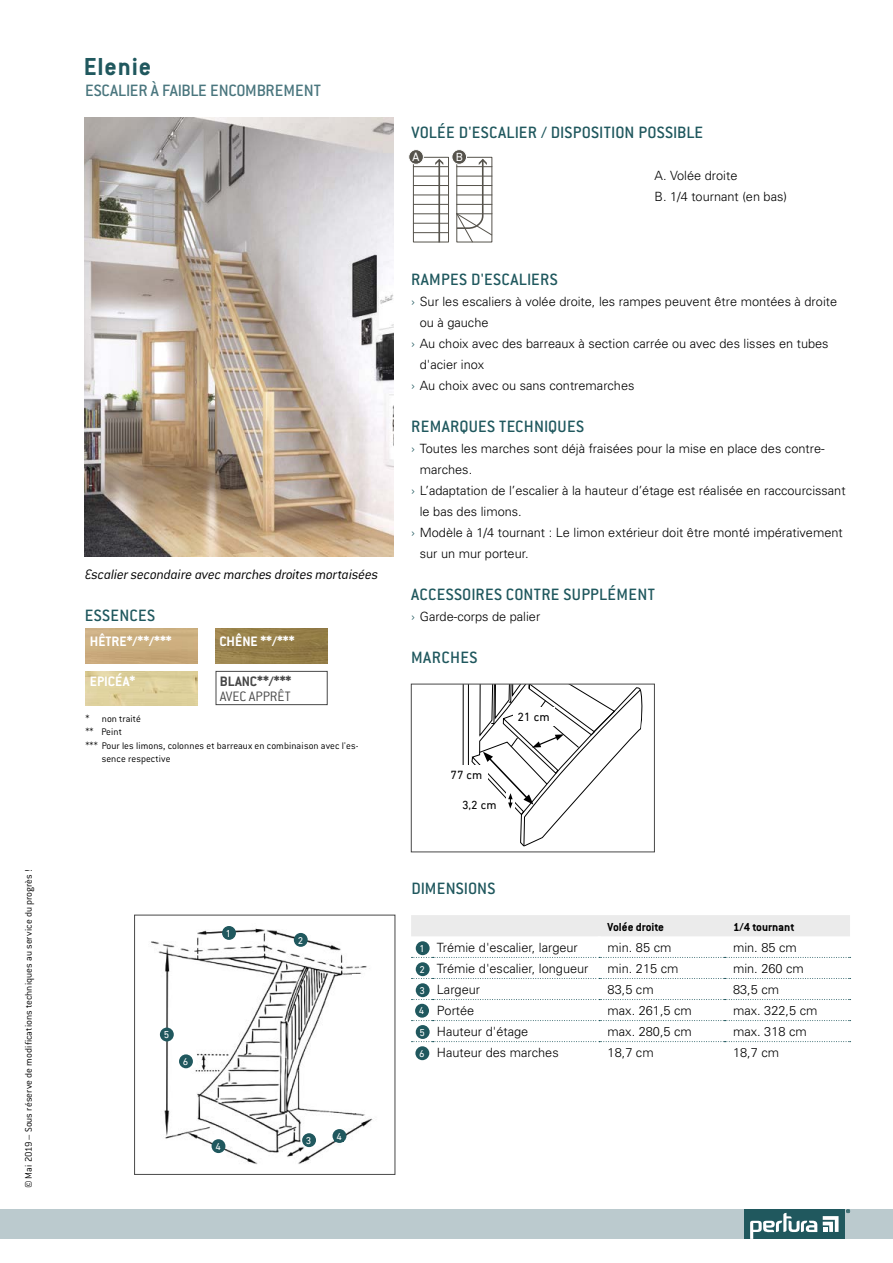
<style>
.page{position:relative;width:893px;height:1263px;background:#fff}
.page>*{position:absolute;margin:0;border:0;box-sizing:border-box;transform-origin:0 0}
.t1{font:700 27px "ITC Conduit LTCE";letter-spacing:.03em;color:#20585e}
.t2{font:500 18px "ITC Conduit LTCE";letter-spacing:.02em;color:#20585e}
.t3{font:500 18px "ITC Conduit LTCE";color:#4a767e}
.t4{font:500 18px "ITC Conduit LTCE";color:#20585e}
.t5{font:italic 300 15px "ITC Conduit LTCE";letter-spacing:-.015em;color:#000}
.t6{font:700 15px "ITC Conduit LTCE";color:#fff}
.t7{font:700 15px "ITC Conduit LTCE";letter-spacing:-.005em;color:#484848}
.t8{font:300 15px "ITC Conduit LTCE";letter-spacing:-.005em;color:#484848}
.t9{font:300 12.75px/21px "Univers";color:#000}
.t10{font:700 12.75px "ITC Conduit LTCE";color:#000}
.t11{font:12.3px "DIN Next LT Pro";color:#fff}
.t12{font:12.15px "DIN Next LT Pro";color:#000}
.t13{font:12px "DIN Next LT Pro";color:#000}
.t14{font:11.85px "DIN Next LT Pro";color:#fff}
.t15{font:300 10.5px "ITC Conduit LTCE";letter-spacing:.005em;color:#000}
.t16{font:10.05px/21px "DIN Next LT Pro";color:#fff}
.s1{font-family:"DIN Next LT Pro";color:#20585e}
</style>
<div class="page">
<div style="left:0;top:1209px;width:893px;height:30px;background:#bbcace"></div>
<svg style="left:456px;top:158px;width:37px;height:85px"></svg>
<div style="left:413px;top:157px;width:36px;height:85px;border:1px solid #56534c"></div>
<hr style="left:413px;top:166px;width:36px;height:1px;background:#56534c">
<hr style="left:413px;top:176px;width:36px;height:1px;background:#56534c">
<hr style="left:413px;top:185px;width:36px;height:1px;background:#56534c">
<hr style="left:413px;top:195px;width:36px;height:1px;background:#56534c">
<hr style="left:413px;top:204px;width:36px;height:1px;background:#56534c">
<hr style="left:413px;top:213px;width:36px;height:1px;background:#56534c">
<hr style="left:413px;top:223px;width:36px;height:1px;background:#56534c">
<hr style="left:413px;top:232px;width:36px;height:1px;background:#56534c">
<svg style="left:435px;top:159px;width:8px;height:83px"></svg>
<div style="left:409px;top:150px;width:14px;height:14px;background:#56534c;border-radius:50%"></div>
<div style="left:408px;top:149px;width:16px;height:16px;border:1px solid #fff;border-radius:50%"></div>
<div style="left:452px;top:150px;width:15px;height:14px;background:#56534c;border-radius:50%"></div>
<div style="left:452px;top:149px;width:15px;height:16px;border:1px solid #fff;border-radius:50%"></div>
<img style="left:151px;top:926px;width:222px;height:239px">
<div style="left:134px;top:915px;width:261px;height:260px;border:1px solid #484848"></div>
<div style="left:222px;top:926px;width:14px;height:14px;background:#20585e;border-radius:50%"></div>
<div style="left:294px;top:933px;width:14px;height:14px;background:#20585e;border-radius:50%"></div>
<div style="left:302px;top:1133px;width:14px;height:14px;background:#20585e;border-radius:50%"></div>
<div style="left:332px;top:1129px;width:14px;height:14px;background:#20585e;border-radius:50%"></div>
<div style="left:160px;top:1027px;width:14px;height:14px;background:#20585e;border-radius:50%"></div>
<div style="left:179px;top:1054px;width:14px;height:14px;background:#20585e;border-radius:50%"></div>
<div style="left:212px;top:1139px;width:13px;height:14px;background:#20585e;border-radius:50%"></div>
<div style="left:411px;top:915px;width:439px;height:21px;background:#ebebeb"></div>
<svg style="left:411px;top:957px;width:440px;height:1px"></svg>
<svg style="left:411px;top:978px;width:440px;height:1px"></svg>
<svg style="left:411px;top:999px;width:440px;height:1px"></svg>
<svg style="left:411px;top:1020px;width:440px;height:1px"></svg>
<svg style="left:411px;top:1041px;width:440px;height:1px"></svg>
<img style="left:85px;top:118px;width:308px;height:439px">
<div style="left:416px;top:941px;width:14px;height:14px;background:#20585e;border-radius:50%"></div>
<div style="left:416px;top:962px;width:14px;height:14px;background:#20585e;border-radius:50%"></div>
<div style="left:415px;top:1004px;width:14px;height:14px;background:#20585e;border-radius:50%"></div>
<div style="left:416px;top:983px;width:14px;height:14px;background:#20585e;border-radius:50%"></div>
<div style="left:416px;top:1025px;width:14px;height:14px;background:#20585e;border-radius:50%"></div>
<div style="left:415px;top:1046px;width:14px;height:14px;background:#20585e;border-radius:50%"></div>
<div style="left:744px;top:1209px;width:101px;height:30px;background:#20585e"></div>
<svg style="left:750px;top:1213px;width:67px;height:26px"></svg>
<svg style="left:823px;top:1216px;width:15px;height:16px"></svg>
<svg style="left:846px;top:1209px;width:4px;height:4px"></svg>
<div style="left:411px;top:684px;width:244px;height:168px;border:1px solid #484848"></div>
<svg style="left:462px;top:684px;width:182px;height:163px"></svg>
<div style="left:352px;top:974px;width:9px;height:138px;background:#fff"></div>
<img style="left:215px;top:629px;width:112px;height:34px">
<div style="left:216px;top:671px;width:112px;height:34px;border:1px solid #484848"></div>
<img style="left:86px;top:671px;width:111px;height:34px">
<p class="t15" style="left:23px;top:1188px;width:321px;rotate:-90deg">© Mai 2019 – Sous réserve de modifications techniques au service du progrès !</p>
<h1 class="t1" style="left:84px;top:51px;width:69px">Elenie</h1>
<h2 class="t3" style="left:85px;top:80px;width:237px">ESCALIER À FAIBLE ENCOMBREMENT</h2>
<p class="t5" style="left:85px;top:566px;width:295px">Escalier secondaire avec marches droites mortaisées</p>
<h2 class="t2" style="left:85px;top:605px;width:72px">ESSENCES</h2>
<p class="t6" style="left:90px;top:632px;width:83px">HÊTRE*/**/***</p>
<p class="t6" style="left:219px;top:632px;width:77px">CHÊNE **/***</p>
<p class="t6" style="left:90px;top:672px;width:47px">EPICÉA*</p>
<p class="t7" style="left:220px;top:672px;width:73px">BLANC**/***</p>
<p class="t8" style="left:220px;top:688px;width:72px">AVEC APPRÊT</p>
<p class="t15" style="left:85px;top:713px;width:57px">* non traité</p>
<p class="t15" style="left:85px;top:726px;width:38px">** Peint</p>
<p class="t15" style="left:85px;top:740px;width:275px">*** Pour les limons, colonnes et barreaux en combinaison avec l'es-</p>
<p class="t15" style="left:102px;top:753px;width:70px">sence respective</p>
<p class="t16" style="left:226px;top:922px;width:7px">1</p>
<p class="t16" style="left:164px;top:1024px;width:7px">5</p>
<p class="t16" style="left:183px;top:1051px;width:7px">6</p>
<p class="t16" style="left:215px;top:1136px;width:7px">4</p>
<p class="t16" style="left:298px;top:929px;width:7px">2</p>
<p class="t16" style="left:306px;top:1130px;width:7px">3</p>
<p class="t16" style="left:336px;top:1125px;width:7px">4</p>
<h2 class="t2" style="left:411px;top:122px;width:293px">VOLÉE D'ESCALIER / DISPOSITION POSSIBLE</h2>
<p class="t9" style="left:654px;top:165px;width:134px">A. Volée droite<br>B. 1/4 tournant (en bas)</p>
<p class="t11" style="left:412px;top:150px;width:9px">A</p>
<p class="t14" style="left:456px;top:150px;width:9px">B</p>
<h2 class="t2" style="left:411px;top:269px;width:148px">RAMPES D'ESCALIERS</h2>
<p class="t9" style="left:411px;top:291px;width:427px"><span class="s1">›</span> Sur les escaliers à volée droite, les rampes peuvent être montées à droite</p>
<p class="t9" style="left:420px;top:312px;width:70px">ou à gauche</p>
<p class="t9" style="left:411px;top:333px;width:419px"><span class="s1">›</span> Au choix avec des barreaux à section carrée ou avec des lisses en tubes</p>
<p class="t9" style="left:420px;top:354px;width:66px">d'acier inox</p>
<p class="t9" style="left:411px;top:375px;width:225px"><span class="s1">›</span> Au choix avec ou sans contremarches</p>
<h2 class="t2" style="left:411px;top:416px;width:174px">REMARQUES TECHNIQUES</h2>
<p class="t9" style="left:411px;top:438px;width:415px"><span class="s1">›</span> Toutes les marches sont déjà fraisées pour la mise en place des contre-</p>
<p class="t9" style="left:420px;top:459px;width:54px">marches.</p>
<p class="t9" style="left:411px;top:480px;width:436px"><span class="s1">›</span> L’adaptation de l’escalier à la hauteur d’étage est réalisée en raccourcissant</p>
<p class="t9" style="left:420px;top:501px;width:104px">le bas des limons.</p>
<p class="t9" style="left:411px;top:522px;width:433px"><span class="s1">›</span> Modèle à 1/4 tournant : Le limon extérieur doit être monté impérativement</p>
<p class="t9" style="left:420px;top:543px;width:110px">sur un mur porteur.</p>
<h2 class="t2" style="left:411px;top:584px;width:245px">ACCESSOIRES CONTRE SUPPLÉMENT</h2>
<p class="t9" style="left:411px;top:606px;width:130px"><span class="s1">›</span> Garde-corps de palier</p>
<h2 class="t2" style="left:411px;top:647px;width:68px">MARCHES</h2>
<p class="t13" style="left:451px;top:767px;width:33px">77 cm</p>
<p class="t13" style="left:462px;top:798px;width:36px">3,2 cm</p>
<p class="t12" style="left:518px;top:710px;width:34px">21 cm</p>
<h2 class="t4" style="left:411px;top:878px;width:85px">DIMENSIONS</h2>
<p class="t10" style="left:608px;top:919px;width:58px">Volée droite</p>
<p class="t10" style="left:733px;top:919px;width:63px">1/4 tournant</p>
<p class="t16" style="left:420px;top:938px;width:7px">1<br>2</p>
<p class="t16" style="left:419px;top:1000px;width:7px">4</p>
<p class="t16" style="left:420px;top:980px;width:7px">3</p>
<p class="t16" style="left:419px;top:1021px;width:7px">5<br>6</p>
<p class="t9" style="left:437px;top:937px;width:143px">Trémie d'escalier, largeur</p>
<p class="t9" style="left:608px;top:937px;width:65px">min. 85 cm</p>
<p class="t9" style="left:733px;top:937px;width:65px">min. 85 cm</p>
<p class="t9" style="left:437px;top:958px;width:153px">Trémie d'escalier, longueur</p>
<p class="t9" style="left:608px;top:958px;width:72px">min. 215 cm</p>
<p class="t9" style="left:733px;top:958px;width:72px">min. 260 cm</p>
<p class="t9" style="left:437px;top:979px;width:45px">Largeur</p>
<p class="t9" style="left:608px;top:979px;width:48px">83,5 cm</p>
<p class="t9" style="left:733px;top:979px;width:48px">83,5 cm</p>
<p class="t9" style="left:437px;top:1000px;width:39px">Portée</p>
<p class="t9" style="left:608px;top:1000px;width:86px">max. 261,5 cm</p>
<p class="t9" style="left:733px;top:1000px;width:86px">max. 322,5 cm</p>
<p class="t9" style="left:437px;top:1021px;width:93px">Hauteur d'étage</p>
<p class="t9" style="left:608px;top:1021px;width:86px">max. 280,5 cm</p>
<p class="t9" style="left:733px;top:1021px;width:75px">max. 318 cm</p>
<p class="t9" style="left:437px;top:1042px;width:123px">Hauteur des marches</p>
<p class="t9" style="left:608px;top:1042px;width:48px">18,7 cm</p>
<p class="t9" style="left:733px;top:1042px;width:48px">18,7 cm</p>
</div>
